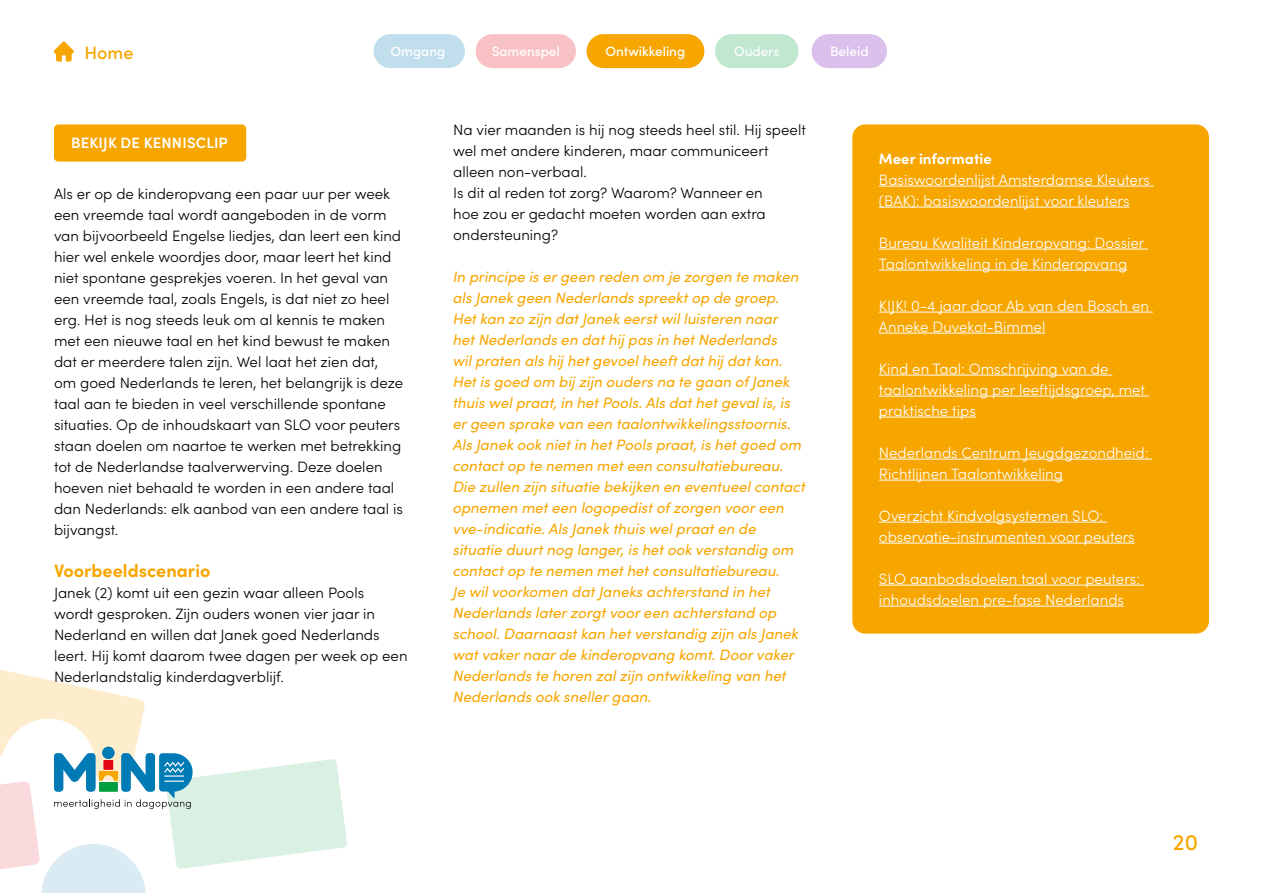
<style>
.page{position:relative;width:1263px;height:893px;background:#fff}
.page>*{position:absolute;margin:0;border:0;box-sizing:border-box;transform-origin:0 0}
.t1{font:500 22.5px "Sofia Pro";color:#f7a600}
.t2{font:700 18px "Sofia Pro";color:#f7a600}
.t3{font:500 18px "Sofia Pro";color:#f7a600}
.t4{font:300 15px/21px "Sofia Pro";color:#000}
.t5{font:italic 15px/21px "Sofia Pro";color:#f7a600}
.t6{font:300 15px/21px "Sofia Pro";color:#fff}
.t7{font:600 15px "Sofia Pro";letter-spacing:.01em;color:#fff}
.t8{font:700 15px "Sofia Pro";color:#fff}
.t9{font:500 13.5px "Sofia Pro";color:#fff}
</style>
<div class="page">
<div style="left:54px;top:124px;width:192px;height:38px;background:#f7a600;border-radius:4px"></div>
<div style="left:852px;top:124px;width:357px;height:510px;background:#f7a600;border-radius:13px"></div>
<hr style="left:879px;top:186px;width:275px;height:1px;background:#fff">
<hr style="left:879px;top:207px;width:250px;height:1px;background:#fff">
<hr style="left:879px;top:249px;width:269px;height:1px;background:#fff">
<hr style="left:879px;top:270px;width:248px;height:1px;background:#fff">
<hr style="left:879px;top:312px;width:274px;height:1px;background:#fff">
<hr style="left:879px;top:333px;width:166px;height:1px;background:#fff">
<hr style="left:879px;top:375px;width:233px;height:1px;background:#fff">
<hr style="left:879px;top:396px;width:270px;height:1px;background:#fff">
<hr style="left:879px;top:417px;width:97px;height:1px;background:#fff">
<hr style="left:879px;top:459px;width:273px;height:1px;background:#fff">
<hr style="left:879px;top:480px;width:184px;height:1px;background:#fff">
<hr style="left:879px;top:522px;width:228px;height:1px;background:#fff">
<hr style="left:879px;top:543px;width:256px;height:1px;background:#fff">
<hr style="left:879px;top:585px;width:265px;height:1px;background:#fff">
<hr style="left:879px;top:606px;width:245px;height:1px;background:#fff">
<div style="left:811px;top:34px;width:76px;height:34px;background:#dcc0ec;border-radius:17px"></div>
<div style="left:373px;top:34px;width:92px;height:34px;background:#c0deec;border-radius:17px"></div>
<div style="left:476px;top:34px;width:100px;height:34px;background:#f8c1c4;border-radius:17px"></div>
<div style="left:587px;top:34px;width:117px;height:34px;background:#f7a600;border-radius:17px"></div>
<div style="left:715px;top:34px;width:83px;height:34px;background:#c0e7cf;border-radius:17px"></div>
<svg style="left:54px;top:42px;width:20px;height:20px"></svg>
<svg style="left:0;top:669px;width:347px;height:224px"></svg>
<div style="left:99px;top:782px;width:19px;height:9px;background:#009e3d"></div>
<div style="left:102px;top:747px;width:12px;height:12px;background:#007bb6;border-radius:50%"></div>
<p class="t3" style="left:85px;top:40px;width:50px">Home</p>
<p class="t9" style="left:391px;top:41px;width:56px">Omgang</p>
<p class="t9" style="left:492px;top:41px;width:70px">Samenspel</p>
<p class="t9" style="left:606px;top:41px;width:81px">Ontwikkeling</p>
<p class="t9" style="left:734px;top:41px;width:47px">Ouders</p>
<p class="t9" style="left:830px;top:41px;width:40px">Beleid</p>
<p class="t7" style="left:71px;top:132px;width:158px">BEKIJK DE KENNISCLIP</p>
<p class="t4" style="left:54px;top:182px;width:351px">Als er op de kinderopvang een paar uur per week een vreemde taal wordt aangeboden in de vorm van bijvoorbeeld Engelse liedjes, dan leert een kind hier wel enkele woordjes door, maar leert het kind niet spontane gesprekjes voeren. In het geval van een vreemde taal, zoals Engels, is dat niet zo heel erg. Het is nog steeds leuk om al kennis te maken met een nieuwe taal en het kind bewust te maken dat er meerdere talen zijn. Wel laat het zien dat, om goed Nederlands te leren, het belangrijk is deze taal aan te bieden in veel verschillende spontane situaties. Op de inhoudskaart van SLO voor peuters staan doelen om naartoe te werken met betrekking tot de Nederlandse taalverwerving. Deze doelen hoeven niet behaald te worden in een andere taal dan Nederlands: elk aanbod van een andere taal is bijvangst.</p>
<p class="t2" style="left:54px;top:556px;width:158px">Voorbeeldscenario</p>
<p class="t4" style="left:54px;top:581px;width:355px">Janek (2) komt uit een gezin waar alleen Pools<br>wordt gesproken. Zijn ouders wonen vier jaar in Nederland en willen dat Janek goed Nederlands leert. Hij komt daarom twee dagen per week op een Nederlandstalig kinderdagverblijf.</p>
<p class="t4" style="left:453px;top:119px;width:354px">Na vier maanden is hij nog steeds heel stil. Hij speelt wel met andere kinderen, maar communiceert alleen non-verbaal.<br>Is dit al reden tot zorg? Waarom? Wanneer en<br>hoe zou er gedacht moeten worden aan extra ondersteuning?</p>
<p class="t5" style="left:453px;top:266px;width:354px">In principe is er geen reden om je zorgen te maken als Janek geen Nederlands spreekt op de groep.<br>Het kan zo zijn dat Janek eerst wil luisteren naar<br>het Nederlands en dat hij pas in het Nederlands<br>wil praten als hij het gevoel heeft dat hij dat kan.<br>Het is goed om bij zijn ouders na te gaan of Janek thuis wel praat, in het Pools. Als dat het geval is, is er geen sprake van een taalontwikkelingsstoornis.<br>Als Janek ook niet in het Pools praat, is het goed om contact op te nemen met een consultatiebureau.<br>Die zullen zijn situatie bekijken en eventueel contact opnemen met een logopedist of zorgen voor een vve-indicatie. Als Janek thuis wel praat en de situatie duurt nog langer, is het ook verstandig om contact op te nemen met het consultatiebureau.<br>Je wil voorkomen dat Janeks achterstand in het Nederlands later zorgt voor een achterstand op school. Daarnaast kan het verstandig zijn als Janek wat vaker naar de kinderopvang komt. Door vaker Nederlands te horen zal zijn ontwikkeling van het Nederlands ook sneller gaan.</p>
<p class="t8" style="left:879px;top:147px;width:114px">Meer informatie</p>
<p class="t6" style="left:879px;top:168px;width:272px">Basiswoordenlijst Amsterdamse Kleuters (BAK): basiswoordenlijst voor kleuters</p>
<p class="t6" style="left:879px;top:231px;width:267px">Bureau Kwaliteit Kinderopvang: Dossier<br>Taalontwikkeling in de Kinderopvang</p>
<p class="t6" style="left:879px;top:294px;width:271px">KIJK! 0-4 jaar door Ab van den Bosch en<br>Anneke Duvekot-Bimmel</p>
<p class="t6" style="left:879px;top:357px;width:268px">Kind en Taal: Omschrijving van de taalontwikkeling per leeftijdsgroep, met praktische tips</p>
<p class="t6" style="left:879px;top:441px;width:271px">Nederlands Centrum Jeugdgezondheid:<br>Richtlijnen Taalontwikkeling</p>
<p class="t6" style="left:879px;top:504px;width:257px">Overzicht Kindvolgsystemen SLO: observatie-instrumenten voor peuters</p>
<p class="t6" style="left:879px;top:567px;width:262px">SLO aanbodsdoelen taal voor peuters: inhoudsdoelen pre-fase Nederlands</p>
<h1 class="t1" style="left:1173px;top:826px;width:26px">20</h1>
</div>
